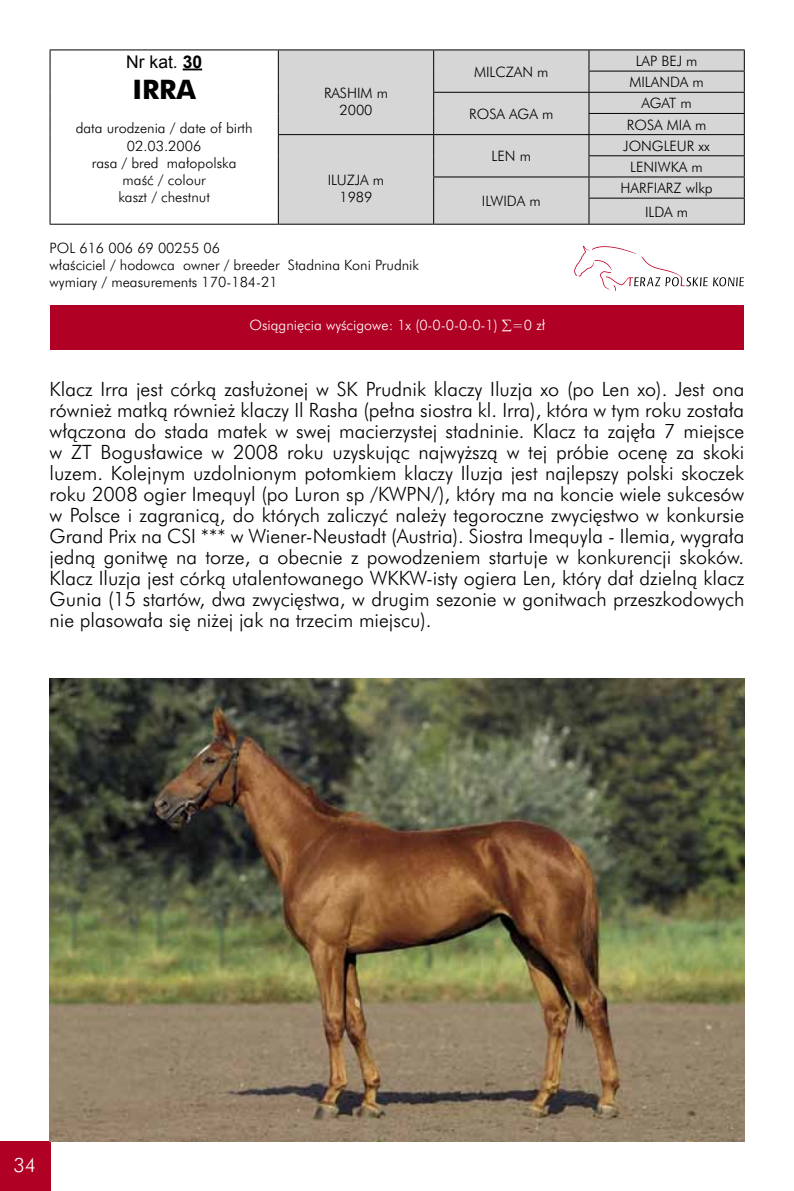
<style>
.page{position:relative;width:794px;height:1191px;background:#fff}
.page>*{position:absolute;margin:0;border:0;box-sizing:border-box;transform-origin:0 0}
.t1{font:700 26.25px "Futura PL";color:#000}
.t2{font:19.25px/21px "Futura Lt PL";color:#000;text-align:justify}
.t3{font:19.25px "Futura Lt PL";color:#fff}
.t4{font:17.5px "Arial";color:#000}
.t5{font:14px/17.2px "Futura Lt PL";color:#000;text-align:center}
.t6{font:14px "Futura Lt PL";color:#fff}
.s1{font-weight:700}
</style>
<div class="page">
<svg style="left:713px;top:277px;width:31px;height:9px"></svg>
<svg style="left:574px;top:246px;width:133px;height:45px"></svg>
<div style="left:50px;top:305px;width:694px;height:44px;background:#b00024"></div>
<div style="left:0;top:1141px;width:50px;height:50px;background:#b00024"></div>
<img style="left:50px;top:678px;width:694px;height:463px">
<div style="left:279px;top:50px;width:465px;height:174px;background:#d6d6d6"></div>
<svg style="left:50px;top:50px;width:1px;height:174px"></svg>
<hr style="left:50px;top:49px;width:228px;height:1px;background:#000">
<hr style="left:50px;top:224px;width:228px;height:1px;background:#000">
<hr style="left:278px;top:49px;width:155px;height:1px;background:#000">
<hr style="left:434px;top:49px;width:155px;height:1px;background:#000">
<hr style="left:589px;top:49px;width:155px;height:1px;background:#000">
<hr style="left:588px;top:71px;width:156px;height:1px;background:#000">
<hr style="left:433px;top:92px;width:156px;height:1px;background:#000">
<hr style="left:589px;top:92px;width:155px;height:1px;background:#000">
<hr style="left:588px;top:113px;width:156px;height:1px;background:#000">
<hr style="left:278px;top:134px;width:155px;height:1px;background:#000">
<hr style="left:434px;top:134px;width:155px;height:1px;background:#000">
<hr style="left:589px;top:134px;width:155px;height:1px;background:#000">
<hr style="left:588px;top:155px;width:156px;height:1px;background:#000">
<hr style="left:433px;top:176px;width:156px;height:1px;background:#000">
<hr style="left:589px;top:176px;width:155px;height:1px;background:#000">
<svg style="left:278px;top:50px;width:1px;height:174px"></svg>
<svg style="left:433px;top:50px;width:1px;height:174px"></svg>
<hr style="left:588px;top:198px;width:156px;height:1px;background:#000">
<svg style="left:588px;top:50px;width:1px;height:174px"></svg>
<svg style="left:744px;top:50px;width:1px;height:174px"></svg>
<hr style="left:278px;top:224px;width:155px;height:1px;background:#000">
<hr style="left:434px;top:224px;width:155px;height:1px;background:#000">
<hr style="left:589px;top:224px;width:155px;height:1px;background:#000">
<svg style="left:183px;top:69px;width:19px;height:1px"></svg>
<p class="t4" style="left:126px;top:50px;width:77px">Nr kat. <span class="s1">30</span></p>
<h1 class="t1" style="left:132px;top:73px;width:65px">IRRA</h1>
<p class="t5" style="left:76px;top:120px;width:178px">data urodzenia / date of birth<br>02.03.2006<br>rasa / bred małopolska maść / colour<br>kaszt / chestnut</p>
<p class="t5" style="left:324px;top:84px;width:65px">RASHIM m<br>2000</p>
<p class="t5" style="left:328px;top:171px;width:58px">ILUZJA m<br>1989</p>
<p class="t5" style="left:474px;top:63px;width:76px">MILCZAN m</p>
<p class="t5" style="left:629px;top:50px;width:76px;line-height:21.2px">LAP BEJ m<br>MILANDA m</p>
<p class="t5" style="left:469px;top:105px;width:86px">ROSA AGA m</p>
<p class="t5" style="left:627px;top:93px;width:81px;line-height:21.2px">AGAT m<br>ROSA MIA m</p>
<p class="t5" style="left:491px;top:148px;width:41px">LEN m</p>
<p class="t5" style="left:623px;top:135px;width:88px;line-height:21.2px">JONGLEUR xx<br>LENIWKA m</p>
<p class="t5" style="left:482px;top:192px;width:60px">ILWIDA m</p>
<p class="t5" style="left:620px;top:176px;width:94px;line-height:23.6px">HARFIARZ wlkp<br>ILDA m</p>
<p class="t5" style="left:50px;top:239px;width:371px;text-align:left">POL 616 006 69 00255 06<br>właściciel / hodowca owner / breeder Stadnina Koni Prudnik wymiary / measurements 170-184-21</p>
<p class="t6" style="left:249px;top:317px;width:297px">Osiągnięcia wyścigowe: 1x (0-0-0-0-0-1) ∑=0 zł</p>
<p class="t2" style="left:50px;top:378px;width:696px">Klacz Irra jest córką zasłużonej w SK Prudnik klaczy Iluzja xo (po Len xo). Jest ona również matką również klaczy Il Rasha (pełna siostra kl. Irra), która w tym roku została włączona do stada matek w swej macierzystej stadninie. Klacz ta zajęła 7 miejsce w ZT Bogusławice w 2008 roku uzyskując najwyższą w tej próbie ocenę za skoki luzem. Kolejnym uzdolnionym potomkiem klaczy Iluzja jest najlepszy polski skoczek roku 2008 ogier Imequyl (po Luron sp /KWPN/), który ma na koncie wiele sukcesów w Polsce i zagranicą, do których zaliczyć należy tegoroczne zwycięstwo w konkursie Grand Prix na CSI *** w Wiener-Neustadt (Austria). Siostra Imequyla - Ilemia, wygrała jedną gonitwę na torze, a obecnie z powodzeniem startuje w konkurencji skoków.<br>Klacz Iluzja jest córką utalentowanego WKKW-isty ogiera Len, który dał dzielną klacz Gunia (15 startów, dwa zwycięstwa, w drugim sezonie w gonitwach przeszkodowych nie plasowała się niżej jak na trzecim miejscu).</p>
<p class="t3" style="left:13px;top:1153px;width:24px">34</p>
</div>
